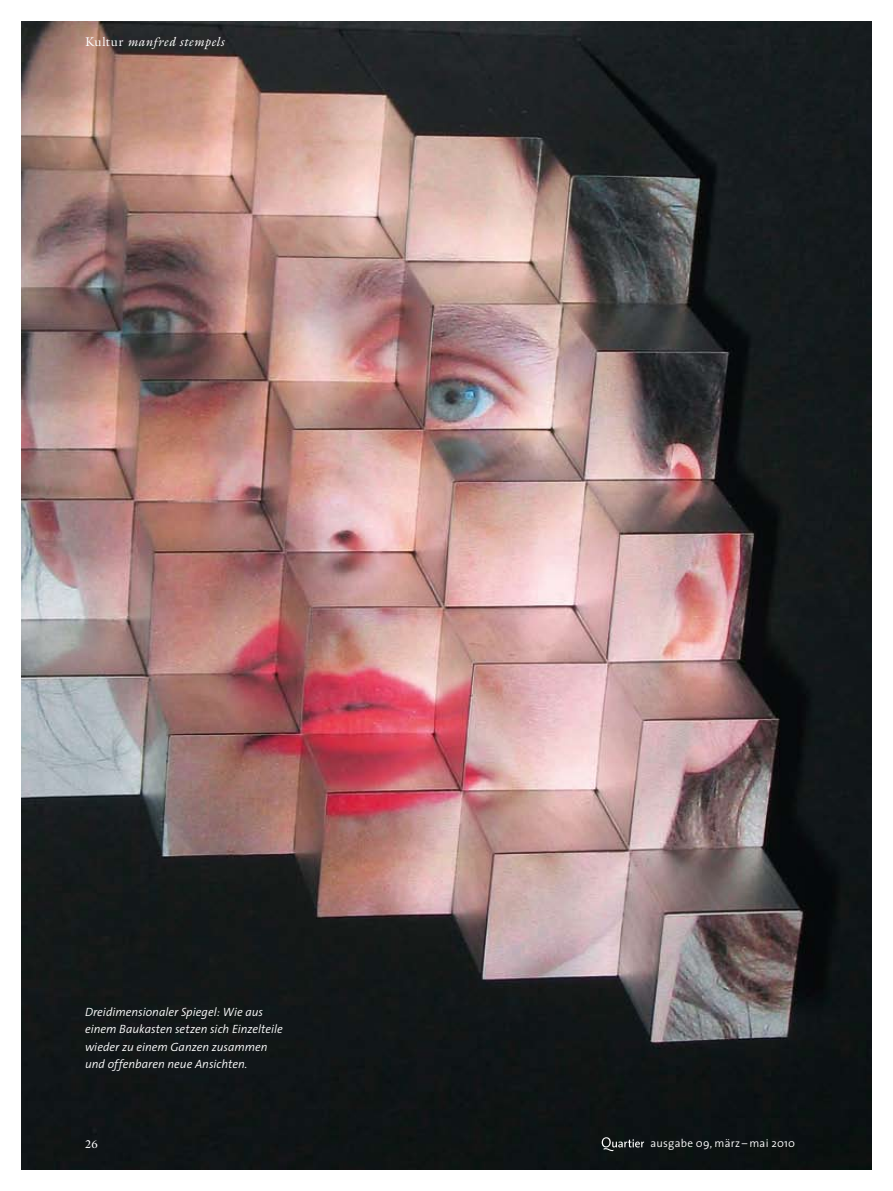
<style>
.page{position:relative;width:893px;height:1191px;background:#fff}
.page>*{position:absolute;margin:0;border:0;box-sizing:border-box;transform-origin:0 0}
.t1{font:italic 12.75px "Galliard";letter-spacing:.03em;color:#fff}
.t2{font:italic 300 12px/17.2px "The Sans";color:#fff}
.t3{font:11.4px "Galliard";color:#fff}
.t4{font:300 11.25px "The Sans";letter-spacing:.02em;color:#fff}
.s1{font-style:normal}
</style>
<div class="page">
<img style="left:21px;top:21px;width:851px;height:1148px">
<svg style="left:602px;top:1137px;width:42px;height:14px"></svg>
<p class="t1" style="left:85px;top:33px;width:140px"><span class="s1">Kultur</span> manfred stempels</p>
<p class="t2" style="left:85px;top:1003px;width:199px">Dreidimensionaler Spiegel: Wie aus einem Baukasten setzen sich Einzelteile wieder zu einem Ganzen zusammen und offenbaren neue Ansichten.</p>
<p class="t3" style="left:85px;top:1136px;width:14px">26</p>
<p class="t4" style="left:650px;top:1134px;width:146px">ausgabe 09, märz – mai 2010</p>
</div>
